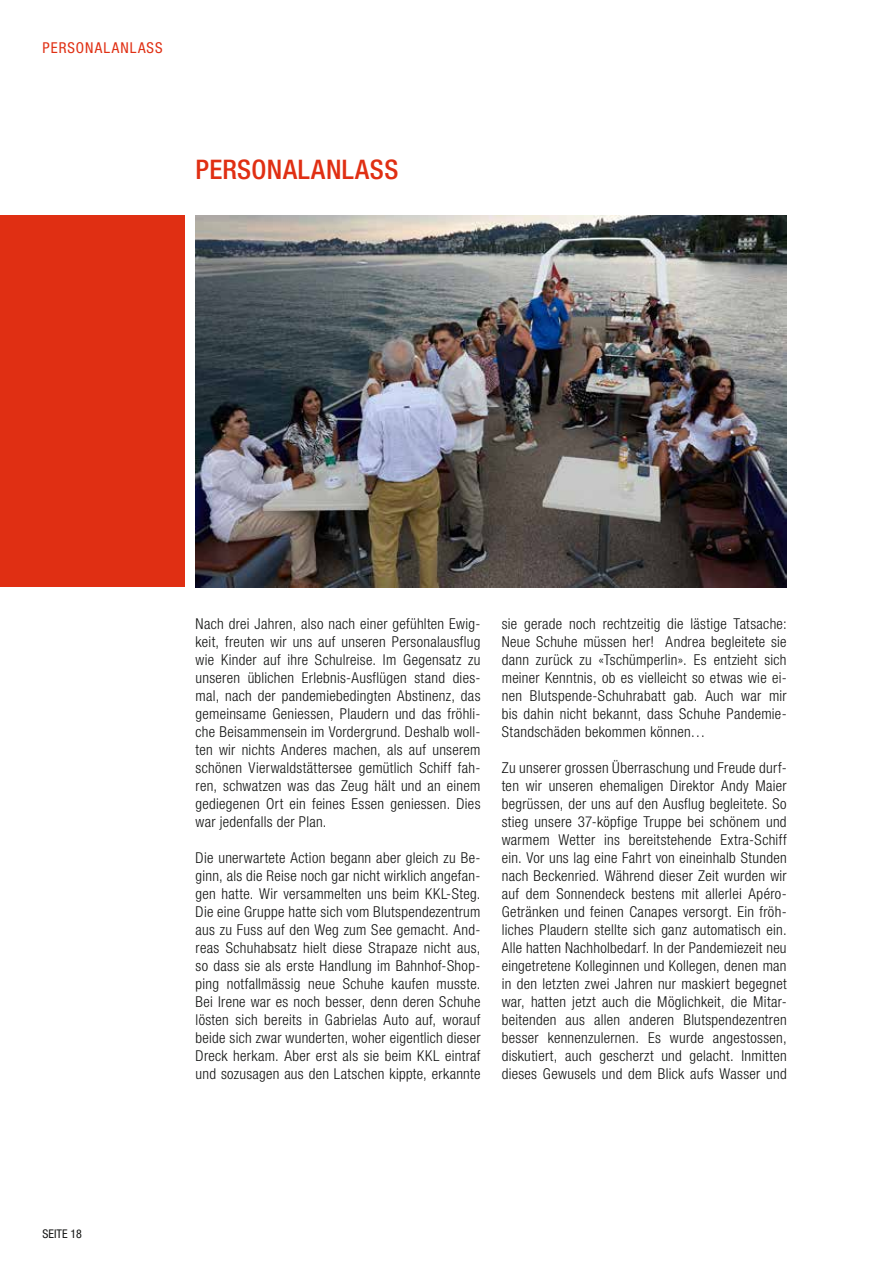
<style>
.page{position:relative;width:893px;height:1263px;background:#fff}
.page>*{position:absolute;margin:0;border:0;box-sizing:border-box;transform-origin:0 0}
.t1{font:500 condensed 27px "Helvetica Neue LT Std";letter-spacing:.015em;color:#e02f13}
.t2{font:300 condensed 15px/18px "Helvetica Neue LT Std";letter-spacing:.02em;color:#131413;text-align:justify}
.t3{font:condensed 15px "Helvetica Neue LT Std";letter-spacing:.075em;color:#e02f13}
.t4{font:condensed 12px "Helvetica Neue LT Std";color:#131413}
</style>
<div class="page">
<img style="left:196px;top:215px;width:591px;height:372px">
<div style="left:0;top:215px;width:185px;height:372px;background:#e02f13"></div>
<p class="t3" style="left:43px;top:39px;width:122px">PERSONALANLASS</p>
<h1 class="t1" style="left:196px;top:153px;width:204px">PERSONALANLASS</h1>
<p class="t4" style="left:43px;top:1227px;width:41px">SEITE 18</p>
<p class="t2" style="left:196px;top:615px;width:286px">Nach drei Jahren, also nach einer gefühlten Ewig&shy;keit, freuten wir uns auf unseren Personalausflug wie Kinder auf ihre Schulreise. Im Gegensatz zu unseren üblichen Erlebnis-Ausflügen stand dies&shy;mal, nach der pandemiebedingten Abstinenz, das gemeinsame Geniessen, Plaudern und das fröhli&shy;che Beisammensein im Vordergrund. Deshalb woll&shy;ten wir nichts Anderes machen, als auf unserem schönen Vierwaldstättersee gemütlich Schiff fah&shy;ren, schwatzen was das Zeug hält und an einem gediegenen Ort ein feines Essen geniessen. Dies war jedenfalls der Plan.</p>
<p class="t2" style="left:196px;top:849px;width:286px">Die unerwartete Action begann aber gleich zu Be&shy;ginn, als die Reise noch gar nicht wirklich angefan&shy;gen hatte. Wir versammelten uns beim KKL-Steg.<br>Die eine Gruppe hatte sich vom Blutspendezentrum aus zu Fuss auf den Weg zum See gemacht. And&shy;reas Schuhabsatz hielt diese Strapaze nicht aus, so dass sie als erste Handlung im Bahnhof-Shop&shy;ping notfallmässig neue Schuhe kaufen musste.<br>Bei Irene war es noch besser, denn deren Schuhe lösten sich bereits in Gabrielas Auto auf, worauf beide sich zwar wunderten, woher eigentlich dieser Dreck herkam. Aber erst als sie beim KKL eintraf und sozusagen aus den Latschen kippte, erkannte</p>
<p class="t2" style="left:502px;top:615px;width:286px">sie gerade noch rechtzeitig die lästige Tatsache:<br>Neue Schuhe müssen her! Andrea begleitete sie dann zurück zu «Tschümperlin». Es entzieht sich meiner Kenntnis, ob es vielleicht so etwas wie ei&shy;nen Blutspende-Schuhrabatt gab. Auch war mir bis dahin nicht bekannt, dass Schuhe Pandemie-Standschäden bekommen können…</p>
<p class="t2" style="left:502px;top:759px;width:286px">Zu unserer grossen Überraschung und Freude durf&shy;ten wir unseren ehemaligen Direktor Andy Maier begrüssen, der uns auf den Ausflug begleitete. So stieg unsere 37-köpfige Truppe bei schönem und warmem Wetter ins bereitstehende Extra-Schiff ein. Vor uns lag eine Fahrt von eineinhalb Stunden nach Beckenried. Während dieser Zeit wurden wir auf dem Sonnendeck bestens mit allerlei Apéro-Getränken und feinen Canapes versorgt. Ein fröh&shy;liches Plaudern stellte sich ganz automatisch ein.<br>Alle hatten Nachholbedarf. In der Pandemiezeit neu eingetretene Kolleginnen und Kollegen, denen man in den letzten zwei Jahren nur maskiert begegnet war, hatten jetzt auch die Möglichkeit, die Mitar&shy;beitenden aus allen anderen Blutspendezentren besser kennenzulernen. Es wurde angestossen, diskutiert, auch gescherzt und gelacht. Inmitten dieses Gewusels und dem Blick aufs Wasser und</p>
</div>
